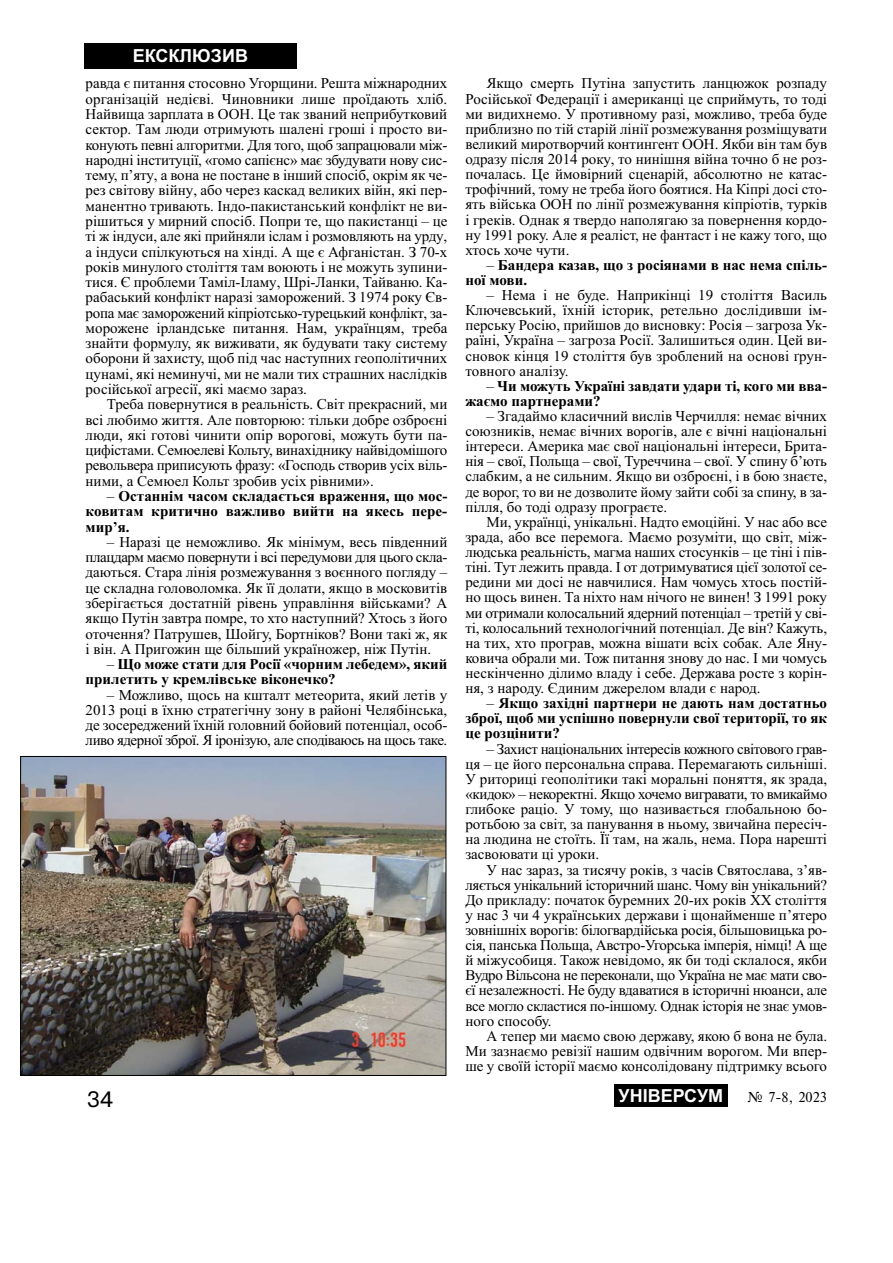
<style>
.page{position:relative;width:893px;height:1263px;background:#fff}
.page>*{position:absolute;margin:0;border:0;box-sizing:border-box;transform-origin:0 0}
.t1{font:21px "Ukr";color:#000}
.t2{font:700 18px "Arial";color:#fff}
.t3{font:15px/15.1px "Times New Roman";color:#000;text-align:justify}
.t4{font:700 15px/15.1px "Times New Roman";color:#000}
.t5{font:15px "Times";color:#000}
.s1{font-weight:400}
</style>
<div class="page">
<div style="left:84px;top:43px;width:213px;height:26px;background:#000"></div>
<div style="left:614px;top:1084px;width:113px;height:23px;background:#000"></div>
<img style="left:22px;top:758px;width:422px;height:316px">
<div style="left:20px;top:756px;width:426px;height:320px;border:1px solid #000"></div>
<p class="t2" style="left:133px;top:46px;width:117px">ЕКСКЛЮЗИВ</p>
<p class="t3" style="left:86px;top:77px;width:363px">равда є питання стосовно Угорщини. Решта міжнародних організацій недієві. Чиновники лише проїдають хліб.<br>Найвища зарплата в ООН. Це так званий неприбутковий сектор. Там люди отримують шалені гроші і просто ви&shy;конують певні алгоритми. Для того, щоб запрацювали між&shy;народні інституції, «гомо сапієнс» має збудувати нову сис&shy;тему, п’яту, а вона не постане в інший спосіб, окрім як че&shy;рез світову війну, або через каскад великих війн, які пер&shy;манентно тривають. Індо-пакистанський конфлікт не ви&shy;рішиться у мирний спосіб. Попри те, що пакистанці – це ті ж індуси, але які прийняли іслам і розмовляють на урду, а індуси спілкуються на хінді. А ще є Афганістан. З 70-х років минулого століття там воюють і не можуть зупини&shy;тися. Є проблеми Таміл-Іламу, Шрі-Ланки, Тайваню. Ка&shy;рабаський конфлікт наразі заморожений. З 1974 року Єв&shy;ропа має заморожений кіпріотсько-турецький конфлікт, за&shy;морожене ірландське питання. Нам, українцям, треба знайти формулу, як виживати, як будувати таку систему оборони й захисту, щоб під час наступних геополітичних цунамі, які неминучі, ми не мали тих страшних наслідків російської агресії, які маємо зараз.</p>
<p class="t3" style="left:86px;top:398px;width:363px;text-indent:21px">Треба повернутися в реальність. Світ прекрасний, ми всі любимо життя. Але повторюю: тільки добре озброєні люди, які готові чинити опір ворогові, можуть бути па&shy;цифістами. Семюелеві Кольту, винахіднику найвідомішого револьвера приписують фразу: «Господь створив усіх віль&shy;ними, а Семюел Кольт зробив усіх рівними».</p>
<p class="t4" style="left:86px;top:490px;width:363px;text-align:justify;text-indent:21px"><span class="s1">–</span> Останнім часом складається враження, що мос&shy;ковитам критично важливо вийти на якесь пере&shy;мир’я.</p>
<p class="t3" style="left:86px;top:536px;width:363px;text-indent:21px">– Наразі це неможливо. Як мінімум, весь південний плацдарм маємо повернути і всі передумови для цього скла&shy;даються. Стара лінія розмежування з воєнного погляду – це складна головоломка. Як її долати, якщо в московитів зберігається достатній рівень управління військами? А якщо Путін завтра помре, то хто наступний? Хтось з його оточення? Патрушев, Шойгу, Бортніков? Вони такі ж, як і він. А Пригожин ще більший україножер, ніж Путін.</p>
<p class="t4" style="left:86px;top:658px;width:363px;text-indent:21px"><span class="s1">–</span> Що може стати для Росії «чорним лебедем», який прилетить у кремлівське віконечко?</p>
<p class="t3" style="left:86px;top:688px;width:363px;text-indent:21px">– Можливо, щось на кшталт метеорита, який летів у 2013 році в їхню стратегічну зону в районі Челябінська, де зосереджений їхній головний бойовий потенціал, особ&shy;ливо ядерної зброї. Я іронізую, але сподіваюсь на щось таке.</p>
<p class="t3" style="left:465px;top:77px;width:363px;text-indent:21px">Якщо смерть Путіна запустить ланцюжок розпаду Російської Федерації і американці це сприймуть, то тоді ми видихнемо. У противному разі, можливо, треба буде приблизно по тій старій лінії розмежування розміщувати великий миротворчий контингент ООН. Якби він там був одразу після 2014 року, то нинішня війна точно б не роз&shy;почалась. Це ймовірний сценарій, абсолютно не катас&shy;трофічний, тому не треба його боятися. На Кіпрі досі сто&shy;ять війська ООН по лінії розмежування кіпріотів, турків і греків. Однак я твердо наполягаю за повернення кордо&shy;ну 1991 року. Але я реаліст, не фантаст і не кажу того, що хтось хоче чути.</p>
<p class="t4" style="left:465px;top:259px;width:363px;text-indent:21px"><span class="s1">–</span> Бандера казав, що з росіянами в нас нема спіль&shy;ної мови.</p>
<p class="t3" style="left:465px;top:289px;width:363px;text-indent:21px">– Нема і не буде. Наприкінці 19 століття Василь Ключевський, їхній історик, ретельно дослідивши ім&shy;перську Росію, прийшов до висновку: Росія – загроза Ук&shy;раїні, Україна – загроза Росії. Залишиться один. Цей ви&shy;сновок кінця 19 століття був зроблений на основі ґрун&shy;товного аналізу.</p>
<p class="t4" style="left:465px;top:380px;width:363px;text-indent:21px"><span class="s1">–</span> Чи можуть Україні завдати удари ті, кого ми вва&shy;жаємо партнерами?</p>
<p class="t3" style="left:465px;top:410px;width:363px;text-indent:21px">– Згадаймо класичний вислів Черчилля: немає вічних союзників, немає вічних ворогів, але є вічні національні інтереси. Америка має свої національні інтереси, Брита&shy;нія – свої, Польща – свої, Туреччина – свої. У спину б’ють слабким, а не сильним. Якщо ви озброєні, і в бою знаєте, де ворог, то ви не дозволите йому зайти собі за спину, в за&shy;пілля, бо тоді одразу програєте.</p>
<p class="t3" style="left:465px;top:516px;width:363px;text-indent:21px">Ми, українці, унікальні. Надто емоційні. У нас або все зрада, або все перемога. Маємо розуміти, що світ, між&shy;людська реальність, магма наших стосунків – це тіні і пів&shy;тіні. Тут лежить правда. І от дотримуватися цієї золотої се&shy;редини ми досі не навчилися. Нам чомусь хтось постій&shy;но щось винен. Та ніхто нам нічого не винен! З 1991 року ми отримали колосальний ядерний потенціал – третій у сві&shy;ті, колосальний технологічний потенціал. Де він? Кажуть, на тих, хто програв, можна вішати всіх собак. Але Яну&shy;ковича обрали ми. Тож питання знову до нас. І ми чомусь нескінченно ділимо владу і себе. Держава росте з корін&shy;ня, з народу. Єдиним джерелом влади є народ.</p>
<p class="t4" style="left:465px;top:697px;width:363px;text-align:justify;text-indent:21px"><span class="s1">–</span> Якщо західні партнери не дають нам достатньо зброї, щоб ми успішно повернули свої території, то як це розцінити?</p>
<p class="t3" style="left:465px;top:742px;width:363px;text-indent:21px">– Захист національних інтересів кожного світового грав&shy;ця – це його персональна справа. Перемагають сильніші.<br>У риториці геополітики такі моральні поняття, як зрада, «кидок» – некоректні. Якщо хочемо вигравати, то вмикаймо глибоке раціо. У тому, що називається глобальною бо&shy;ротьбою за світ, за панування в ньому, звичайна пересіч&shy;на людина не стоїть. Її там, на жаль, нема. Пора нарешті засвоювати ці уроки.</p>
<p class="t3" style="left:465px;top:863px;width:363px;text-indent:21px">У нас зараз, за тисячу років, з часів Святослава, з’яв&shy;ляється унікальний історичний шанс. Чому він унікальний?<br>До прикладу: початок буремних 20-их років ХХ століття у нас 3 чи 4 українських держави і щонайменше п’ятеро зовнішніх ворогів: білогвардійська росія, більшовицька ро&shy;сія, панська Польща, Австро-Угорська імперія, німці! А ще й міжусобиця. Також невідомо, як би тоді склалося, якби Вудро Вільсона не переконали, що Україна не має мати сво&shy;єї незалежності. Не буду вдаватися в історичні нюанси, але все могло скластися по-іншому. Однак історія не знає умов&shy;ного способу.</p>
<p class="t3" style="left:465px;top:1030px;width:363px;text-indent:21px">А тепер ми маємо свою державу, якою б вона не була.<br>Ми зазнаємо ревізії нашим одвічним ворогом. Ми впер&shy;ше у своїй історії маємо консолідовану підтримку всього</p>
<h1 class="t1" style="left:87px;top:1087px;width:27px">34</h1>
<p class="t2" style="left:618px;top:1085px;width:106px">УНІВЕРСУМ</p>
<p class="t5" style="left:747px;top:1088px;width:81px">‹ 7-8, 2023</p>
</div>
